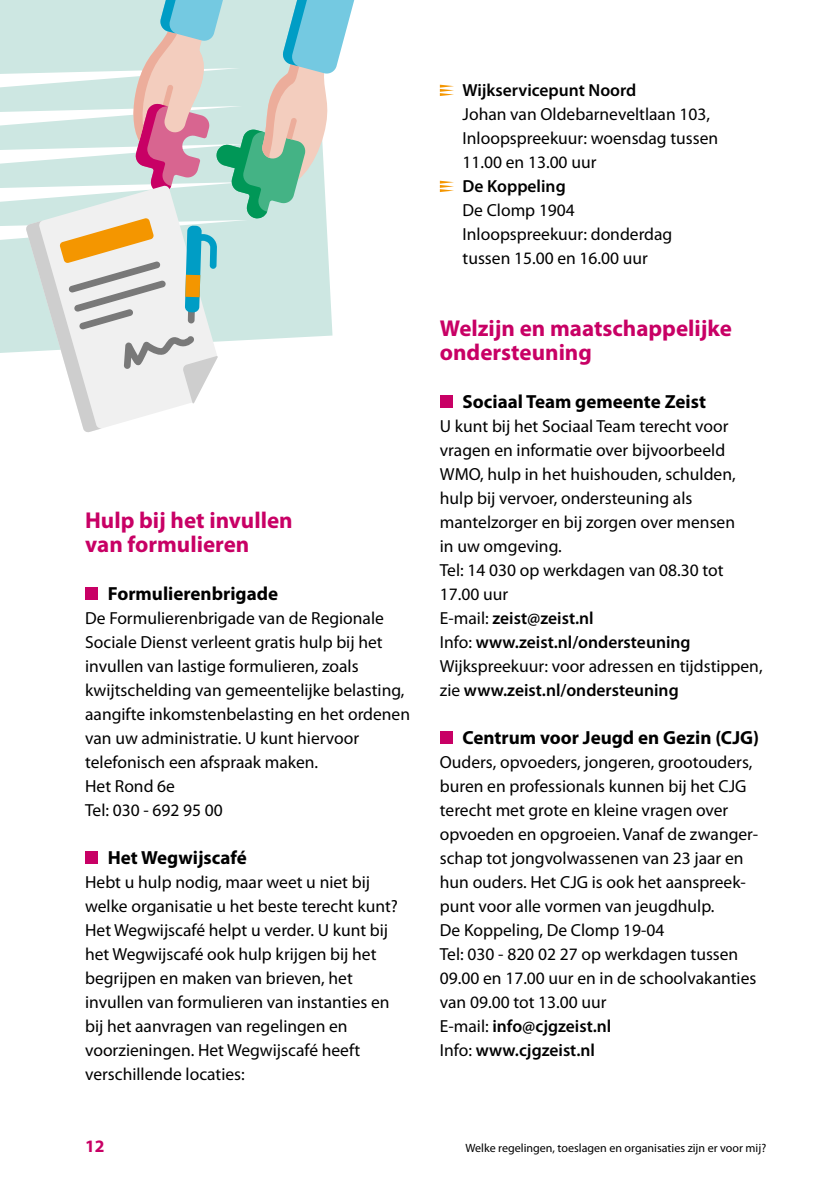
<style>
.page{position:relative;width:840px;height:1191px;background:#fff}
.page>*{position:absolute;margin:0;border:0;box-sizing:border-box;transform-origin:0 0}
.t1{font:700 23px/24px "Myriad Pro";color:#c80065}
.t2{font:700 19px "Myriad Pro";color:#000}
.t3{font:17.6px/24px "Myriad Pro";color:#000}
.t4{font:600 17.6px "Myriad Pro";color:#000}
.t5{font:700 17.6px "Myriad Pro";color:#c80065}
.t6{font:12px "Myriad Pro";color:#000}
.s1{font-weight:600}
</style>
<div class="page">
<div style="left:85px;top:587px;width:13px;height:13px;background:#c80065"></div>
<div style="left:85px;top:851px;width:13px;height:13px;background:#c80065"></div>
<svg style="left:439px;top:85px;width:15px;height:11px"></svg>
<svg style="left:439px;top:181px;width:15px;height:11px"></svg>
<div style="left:439px;top:395px;width:13px;height:13px;background:#c80065"></div>
<div style="left:439px;top:731px;width:13px;height:13px;background:#c80065"></div>
<svg style="left:0;top:0;width:355px;height:432px"></svg>
<h1 class="t1" style="left:85px;top:509px;width:209px">Hulp bij het invullen van formulieren</h1>
<p class="t2" style="left:108px;top:583px;width:172px">Formulierenbrigade</p>
<p class="t3" style="left:85px;top:606px;width:326px">De Formulierenbrigade van de Regionale Sociale Dienst verleent gratis hulp bij het invullen van lastige formulieren, zoals kwijtschelding van gemeentelijke belasting, aangifte inkomstenbelasting en het ordenen van uw administratie. U kunt hiervoor telefonisch een afspraak maken.<br>Het Rond 6e<br>Tel: 030 - 692 95 00</p>
<p class="t2" style="left:108px;top:847px;width:140px">Het Wegwijscafé</p>
<p class="t3" style="left:85px;top:870px;width:314px">Hebt u hulp nodig, maar weet u niet bij welke organisatie u het beste terecht kunt?<br>Het Wegwijscafé helpt u verder. U kunt bij het Wegwijscafé ook hulp krijgen bij het begrijpen en maken van brieven, het invullen van formulieren van instanties en bij het aanvragen van regelingen en voorzieningen. Het Wegwijscafé heeft verschillende locaties:</p>
<p class="t5" style="left:85px;top:1136px;width:21px">12</p>
<p class="t4" style="left:462px;top:80px;width:175px">Wijkservicepunt Noord</p>
<p class="t3" style="left:462px;top:102px;width:257px">Johan van Oldebarneveltlaan 103,<br>Inloopspreekuur: woensdag tussen<br>11.00 en 13.00 uur</p>
<p class="t4" style="left:462px;top:176px;width:105px">De Koppeling</p>
<p class="t3" style="left:462px;top:198px;width:211px">De Clomp 1904<br>Inloopspreekuur: donderdag tussen 15.00 en 16.00 uur</p>
<h1 class="t1" style="left:439px;top:317px;width:293px">Welzijn en maatschappelijke ondersteuning</h1>
<p class="t2" style="left:462px;top:391px;width:245px">Sociaal Team gemeente Zeist</p>
<p class="t3" style="left:439px;top:414px;width:324px">U kunt bij het Sociaal Team terecht voor vragen en informatie over bijvoorbeeld WMO, hulp in het huishouden, schulden, hulp bij vervoer, ondersteuning als mantelzorger en bij zorgen over mensen<br>in uw omgeving.<br>Tel: 14 030 op werkdagen van 08.30 tot 17.00 uur<br>E-mail: <span class="s1">zeist@zeist.nl<br></span>Info: <span class="s1">www.zeist.nl/ondersteuning </span>Wijkspreekuur: voor adressen en tijdstippen, zie <span class="s1">www.zeist.nl/ondersteuning</span></p>
<p class="t2" style="left:462px;top:727px;width:298px">Centrum voor Jeugd en Gezin (CJG)</p>
<p class="t3" style="left:439px;top:750px;width:320px">Ouders, opvoeders, jongeren, grootouders, buren en professionals kunnen bij het CJG terecht met grote en kleine vragen over opvoeden en opgroeien. Vanaf de zwanger&shy;schap tot jongvolwassenen van 23 jaar en hun ouders. Het CJG is ook het aanspreek&shy;punt voor alle vormen van jeugdhulp.<br>De Koppeling, De Clomp 19-04<br>Tel: 030 - 820 02 27 op werkdagen tussen 09.00 en 17.00 uur en in de schoolvakanties van 09.00 tot 13.00 uur<br>E-mail: <span class="s1">info@cjgzeist.nl<br></span>Info: <span class="s1">www.cjgzeist.nl</span></p>
<p class="t6" style="left:465px;top:1141px;width:302px">Welke regelingen, toeslagen en organisaties zijn er voor mij?</p>
</div>
